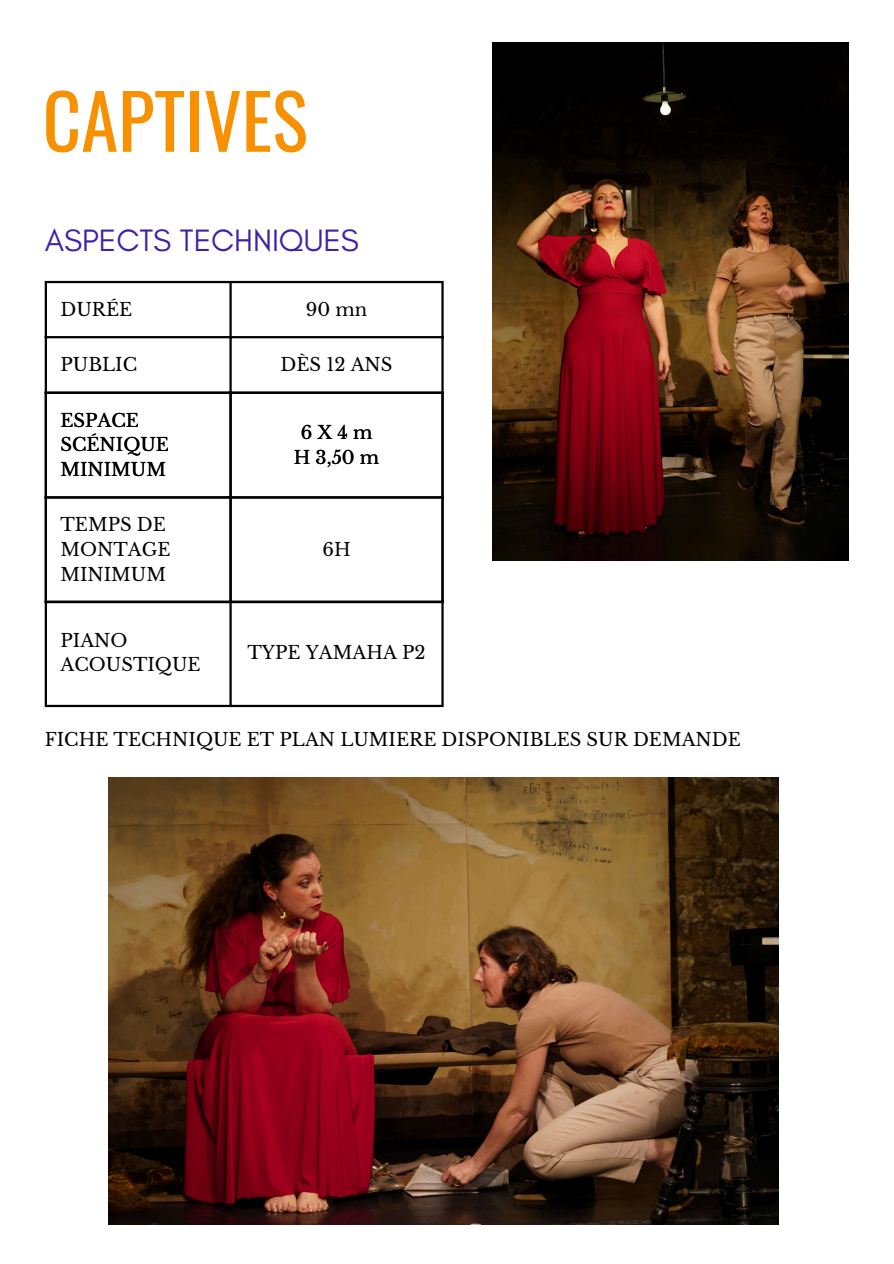
<style>
.page{position:relative;width:894px;height:1264px;background:#fff}
.page>*{position:absolute;margin:0;border:0;box-sizing:border-box;transform-origin:0 0}
.t1{font:75px "Oswald";color:#f79101}
.t2{font:31.5px "Glacial Indifference";color:#4120a9}
.t3{font:18px/24.8px "Libre Baskerville";color:#000}
</style>
<div class="page">
<hr style="left:45px;top:283px;width:2px;height:318px;background:#000">
<hr style="left:229px;top:283px;width:3px;height:318px;background:#000">
<hr style="left:441px;top:283px;width:2px;height:318px;background:#000">
<hr style="left:45px;top:281px;width:398px;height:2px;background:#000">
<hr style="left:45px;top:336px;width:398px;height:2px;background:#000">
<hr style="left:45px;top:394px;width:2px;height:310px;background:#000">
<hr style="left:229px;top:394px;width:3px;height:310px;background:#000">
<hr style="left:441px;top:394px;width:2px;height:310px;background:#000">
<hr style="left:45px;top:391px;width:398px;height:3px;background:#000">
<hr style="left:45px;top:496px;width:398px;height:2px;background:#000">
<hr style="left:45px;top:600px;width:398px;height:3px;background:#000">
<hr style="left:45px;top:704px;width:398px;height:3px;background:#000">
<img style="left:492px;top:43px;width:356px;height:517px">
<img style="left:109px;top:777px;width:669px;height:447px">
<p class="t1" style="left:43px;top:62px;width:266px">CAPTIVES</p>
<p class="t2" style="left:45px;top:221px;width:316px">ASPECTS TECHNIQUES</p>
<p class="t3" style="left:60px;top:297px;width:73px">DURÉE</p>
<h1 class="t3" style="left:306px;top:297px;width:63px">90 mn</h1>
<h2 class="t3" style="left:60px;top:352px;width:78px">PUBLIC</h2>
<p class="t3" style="left:280px;top:352px;width:113px">DÈS 12 ANS</p>
<p class="t3" style="left:60px;top:408px;width:110px">ESPACE<br>SCÉNIQUE<br>MINIMUM</p>
<p class="t3" style="left:60px;top:512px;width:111px">TEMPS DE<br>MONTAGE<br>MINIMUM</p>
<p class="t3" style="left:60px;top:628px;width:142px">PIANO<br>ACOUSTIQUE</p>
<p class="t3" style="left:300px;top:420px;width:73px">6X4m</p>
<p class="t3" style="left:294px;top:445px;width:87px">H 3,50 m</p>
<p class="t3" style="left:322px;top:537px;width:30px">6H</p>
<p class="t3" style="left:247px;top:640px;width:180px">TYPE YAMAHA P2</p>
<p class="t3" style="left:45px;top:727px;width:697px">FICHE TECHNIQUE ET PLAN LUMIERE DISPONIBLES SUR DEMANDE</p>
</div>
